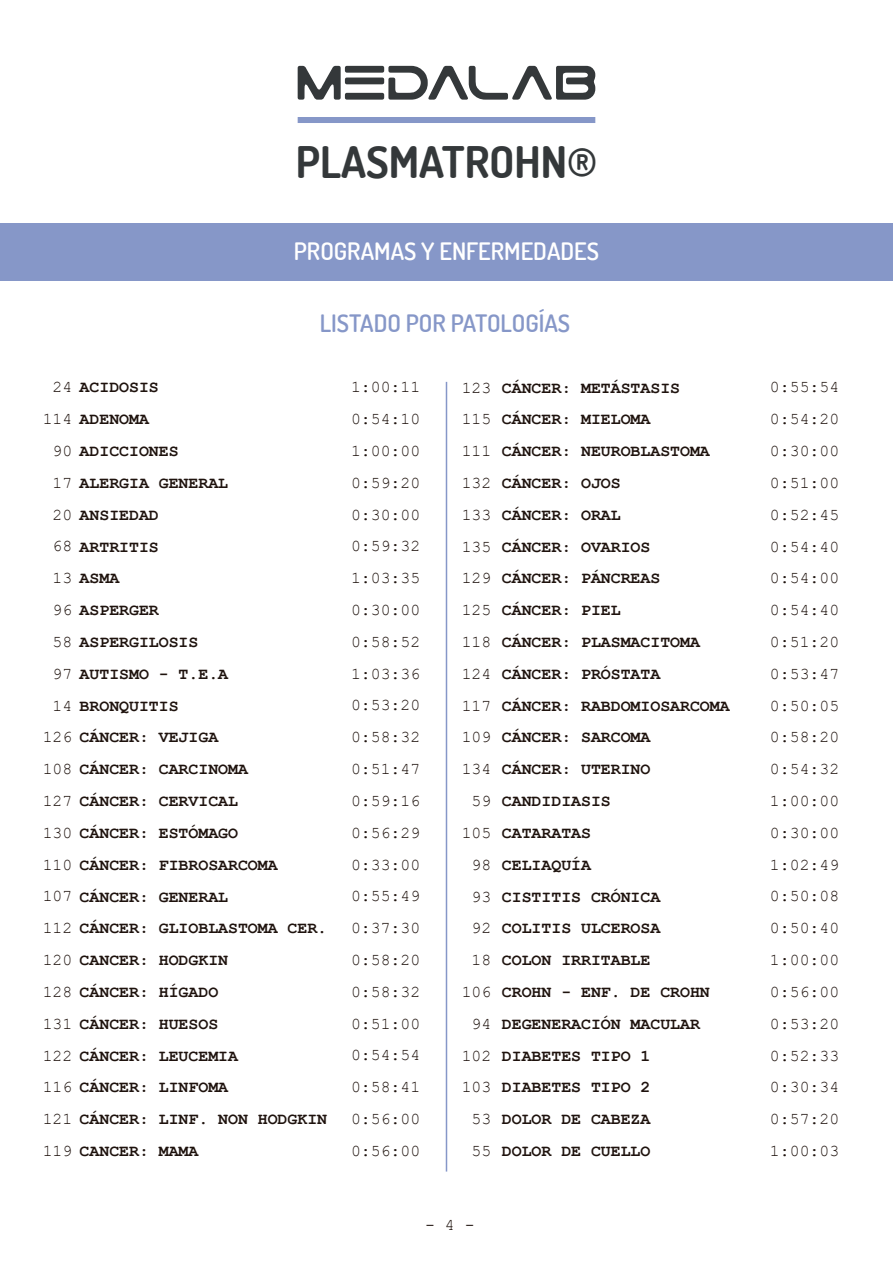
<style>
.page{position:relative;width:893px;height:1263px;background:#fff}
.page>*{position:absolute;margin:0;border:0;box-sizing:border-box;transform-origin:0 0}
.t1{font:700 43.5px "Dosis";color:#34383a}
.t2{font:600 24px "Dosis";color:#fff}
.t3{font:600 24px "Dosis";color:#8697c8}
.t4{font:700 16.5px/31.8px "Courier New";color:#1e120d}
.t5{font:16.5px/31.8px "Courier New";color:#1e120d;text-align:justify}
.s1{font-weight:400}
</style>
<div class="page">
<svg style="left:298px;top:66px;width:297px;height:34px"></svg>
<div style="left:298px;top:117px;width:297px;height:6px;background:#8697c8"></div>
<div style="left:0;top:224px;width:893px;height:56px;background:#8697c8"></div>
<hr style="left:446px;top:382px;width:1px;height:789px;background:#8697c8">
<h1 class="t1" style="left:296px;top:134px;width:303px">PLASMATROHN®</h1>
<h2 class="t2" style="left:294px;top:236px;width:307px">PROGRAMAS Y ENFERMEDADES</h2>
<h2 class="t3" style="left:320px;top:308px;width:252px">LISTADO POR PATOLOGÍAS</h2>
<p class="t4" style="left:53px;top:371px;width:108px"><span class="s1">24</span> ACIDOSIS</p>
<p class="t4" style="left:43px;top:403px;width:108px"><span class="s1">114</span> ADENOMA</p>
<p class="t4" style="left:53px;top:434px;width:128px"><span class="s1">90</span> ADICCIONES</p>
<p class="t4" style="left:53px;top:466px;width:177px"><span class="s1">17</span> ALERGIA GENERAL</p>
<p class="t4" style="left:53px;top:498px;width:108px"><span class="s1">20</span> ANSIEDAD</p>
<p class="t4" style="left:53px;top:530px;width:108px"><span class="s1">68</span> ARTRITIS</p>
<p class="t4" style="left:53px;top:562px;width:68px"><span class="s1">13</span> ASMA</p>
<p class="t4" style="left:53px;top:594px;width:108px"><span class="s1">96</span> ASPERGER</p>
<p class="t4" style="left:53px;top:625px;width:147px"><span class="s1">58</span> ASPERGILOSIS</p>
<p class="t4" style="left:53px;top:657px;width:177px"><span class="s1">97</span> AUTISMO - T.E.A</p>
<p class="t4" style="left:53px;top:689px;width:128px"><span class="s1">14</span> BRONQUITIS</p>
<p class="t4" style="left:43px;top:721px;width:177px"><span class="s1">126</span> CÁNCER: VEJIGA</p>
<p class="t4" style="left:43px;top:753px;width:207px"><span class="s1">108</span> CÁNCER: CARCINOMA</p>
<p class="t4" style="left:43px;top:784px;width:197px"><span class="s1">127</span> CÁNCER: CERVICAL</p>
<p class="t4" style="left:43px;top:816px;width:197px"><span class="s1">130</span> CÁNCER: ESTÓMAGO</p>
<p class="t4" style="left:43px;top:848px;width:236px"><span class="s1">110</span> CÁNCER: FIBROSARCOMA</p>
<p class="t4" style="left:43px;top:880px;width:187px"><span class="s1">107</span> CÁNCER: GENERAL</p>
<p class="t4" style="left:43px;top:912px;width:286px"><span class="s1">112</span> CÁNCER: GLIOBLASTOMA CER.</p>
<p class="t4" style="left:43px;top:943px;width:187px"><span class="s1">120</span> CANCER: HODGKIN</p>
<p class="t4" style="left:43px;top:975px;width:177px"><span class="s1">128</span> CÁNCER: HÍGADO</p>
<p class="t4" style="left:43px;top:1007px;width:177px"><span class="s1">131</span> CÁNCER: HUESOS</p>
<p class="t4" style="left:43px;top:1039px;width:197px"><span class="s1">122</span> CÁNCER: LEUCEMIA</p>
<p class="t4" style="left:43px;top:1071px;width:187px"><span class="s1">116</span> CÁNCER: LINFOMA</p>
<p class="t4" style="left:43px;top:1103px;width:286px"><span class="s1">121</span> CÁNCER: LINF. NON HODGKIN</p>
<p class="t4" style="left:43px;top:1134px;width:157px"><span class="s1">119</span> CANCER: MAMA</p>
<p class="t5" style="left:351px;top:371px;width:71px">1:00:11<br>0:54:10<br>1:00:00<br>0:59:20<br>0:30:00<br>0:59:32<br>1:03:35<br>0:30:00<br>0:58:52<br>1:03:36<br>0:53:20<br>0:58:32<br>0:51:47<br>0:59:16<br>0:56:29<br>0:33:00<br>0:55:49<br>0:37:30<br>0:58:20<br>0:58:32<br>0:51:00<br>0:54:54<br>0:58:41<br>0:56:00<br>0:56:00</p>
<p class="t5" style="left:462px;top:371px;width:31px;text-align:right">123<br>115<br>111<br>132<br>133<br>135<br>129<br>125<br>118<br>124<br>117<br>109<br>134<br>59<br>105<br>98<br>93<br>92<br>18<br>106<br>94<br>102<br>103<br>53<br>55</p>
<p class="t4" style="left:502px;top:371px;width:229px">CÁNCER: METÁSTASIS<br>CÁNCER: MIELOMA<br>CÁNCER: NEUROBLASTOMA<br>CÁNCER: OJOS<br>CÁNCER: ORAL<br>CÁNCER: OVARIOS<br>CÁNCER: PÁNCREAS<br>CÁNCER: PIEL<br>CÁNCER: PLASMACITOMA<br>CÁNCER: PRÓSTATA<br>CÁNCER: RABDOMIOSARCOMA<br>CÁNCER: SARCOMA<br>CÁNCER: UTERINO<br>CANDIDIASIS<br>CATARATAS<br>CELIAQUÍA<br>CISTITIS CRÓNICA<br>COLITIS ULCEROSA<br>COLON IRRITABLE<br>CROHN - ENF. DE CROHN<br>DEGENERACIÓN MACULAR<br>DIABETES TIPO 1<br>DIABETES TIPO 2<br>DOLOR DE CABEZA<br>DOLOR DE CUELLO</p>
<p class="t5" style="left:425px;top:1208px;width:51px">- 4 -</p>
<p class="t5" style="left:770px;top:371px;width:71px">0:55:54<br>0:54:20<br>0:30:00<br>0:51:00<br>0:52:45<br>0:54:40<br>0:54:00<br>0:54:40<br>0:51:20<br>0:53:47<br>0:50:05<br>0:58:20<br>0:54:32<br>1:00:00<br>0:30:00<br>1:02:49<br>0:50:08<br>0:50:40<br>1:00:00<br>0:56:00<br>0:53:20<br>0:52:33<br>0:30:34<br>0:57:20<br>1:00:03</p>
</div>
